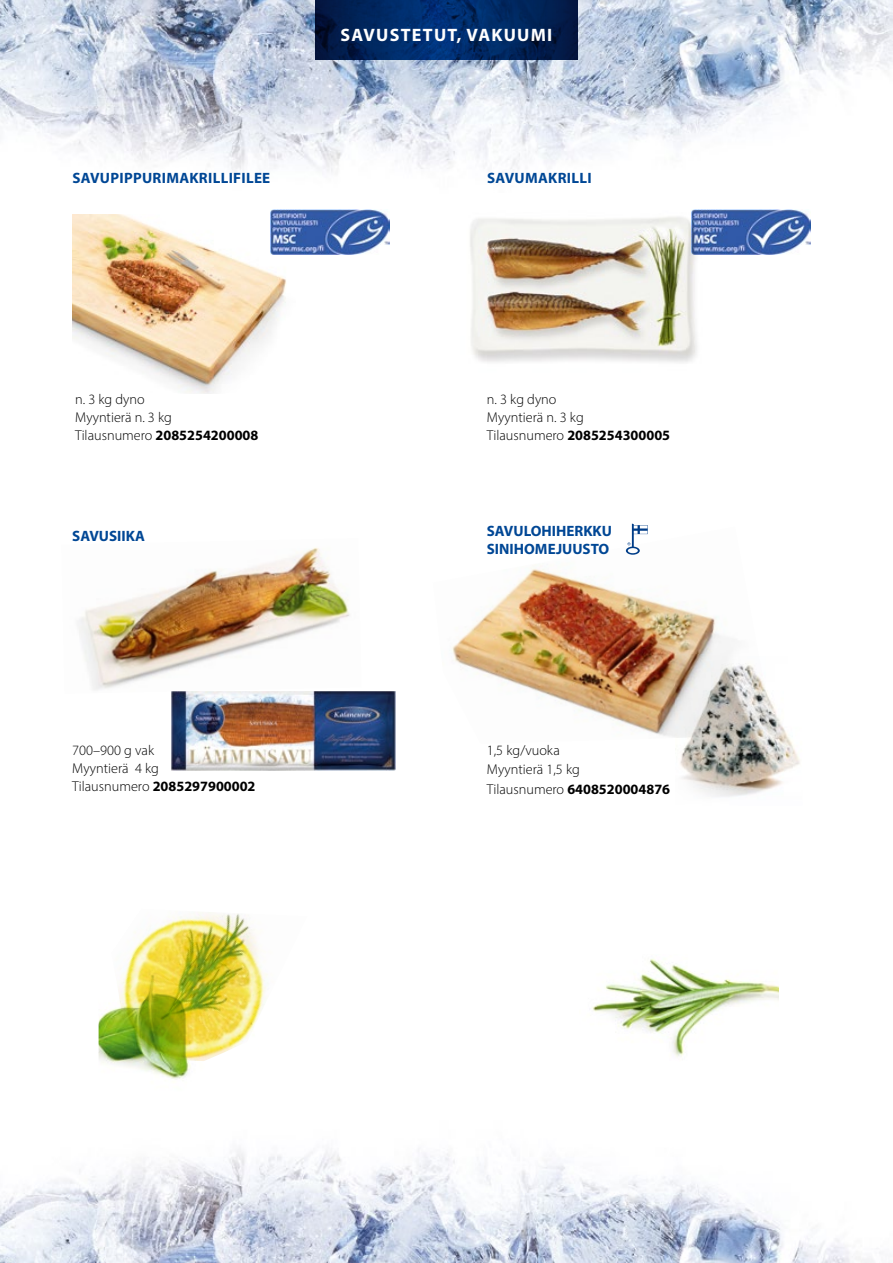
<style>
.page{position:relative;width:893px;height:1263px;background:#fff}
.page>*{position:absolute;margin:0;border:0;box-sizing:border-box;transform-origin:0 0}
.t1{font:700 18px "Myriad Pro";letter-spacing:.07em;color:#fff}
.t2{font:700 15px/18px "Myriad Pro";letter-spacing:.005em;color:#004795}
.t3{font:300 14.25px/18px "Myriad Pro";color:#000}
.s1{font-weight:700}
</style>
<div class="page">
<img style="left:0;top:986px;width:874px;height:277px">
<img style="left:0;top:0;width:893px;height:220px">
<img style="left:580px;top:959px;width:198px;height:112px">
<svg style="left:316px;top:0;width:262px;height:60px;background:#00255d"></svg>
<img style="left:78px;top:547px;width:272px;height:143px">
<img style="left:127px;top:912px;width:180px;height:149px">
<img style="left:99px;top:966px;width:171px;height:129px">
<img style="left:461px;top:193px;width:242px;height:170px">
<img style="left:72px;top:215px;width:223px;height:178px">
<img style="left:452px;top:550px;width:278px;height:187px">
<svg style="left:626px;top:523px;width:22px;height:32px"></svg>
<img style="left:692px;top:209px;width:118px;height:45px">
<img style="left:271px;top:209px;width:118px;height:45px">
<img style="left:171px;top:691px;width:224px;height:80px">
<img style="left:675px;top:656px;width:125px;height:141px">
<p class="t1" style="left:341px;top:23px;width:213px">SAVUSTETUT, VAKUUMI</p>
<p class="t2" style="left:72px;top:169px;width:199px">SAVUPIPPURIMAKRILLIFILEE</p>
<p class="t2" style="left:487px;top:168px;width:106px">SAVUMAKRILLI</p>
<p class="t3" style="left:75px;top:390px;width:185px">n. 3 kg dyno<br>Myyntierä n. 3 kg<br>Tilausnumero <span class="s1">2085254200008</span></p>
<p class="t2" style="left:72px;top:527px;width:74px">SAVUSIIKA</p>
<p class="t3" style="left:72px;top:741px;width:185px">700–900 g vak<br>Myyntierä 4 kg<br>Tilausnumero <span class="s1">2085297900002</span></p>
<p class="t3" style="left:487px;top:390px;width:185px">n. 3 kg dyno<br>Myyntierä n. 3 kg<br>Tilausnumero <span class="s1">2085254300005</span></p>
<p class="t2" style="left:487px;top:521px;width:127px">SAVULOHIHERKKU<br>SINIHOMEJUUSTO</p>
<p class="t3" style="left:487px;top:740px;width:185px;line-height:19.5px">1,5 kg/vuoka<br>Myyntierä 1,5 kg<br>Tilausnumero <span class="s1">6408520004876</span></p>
</div>
